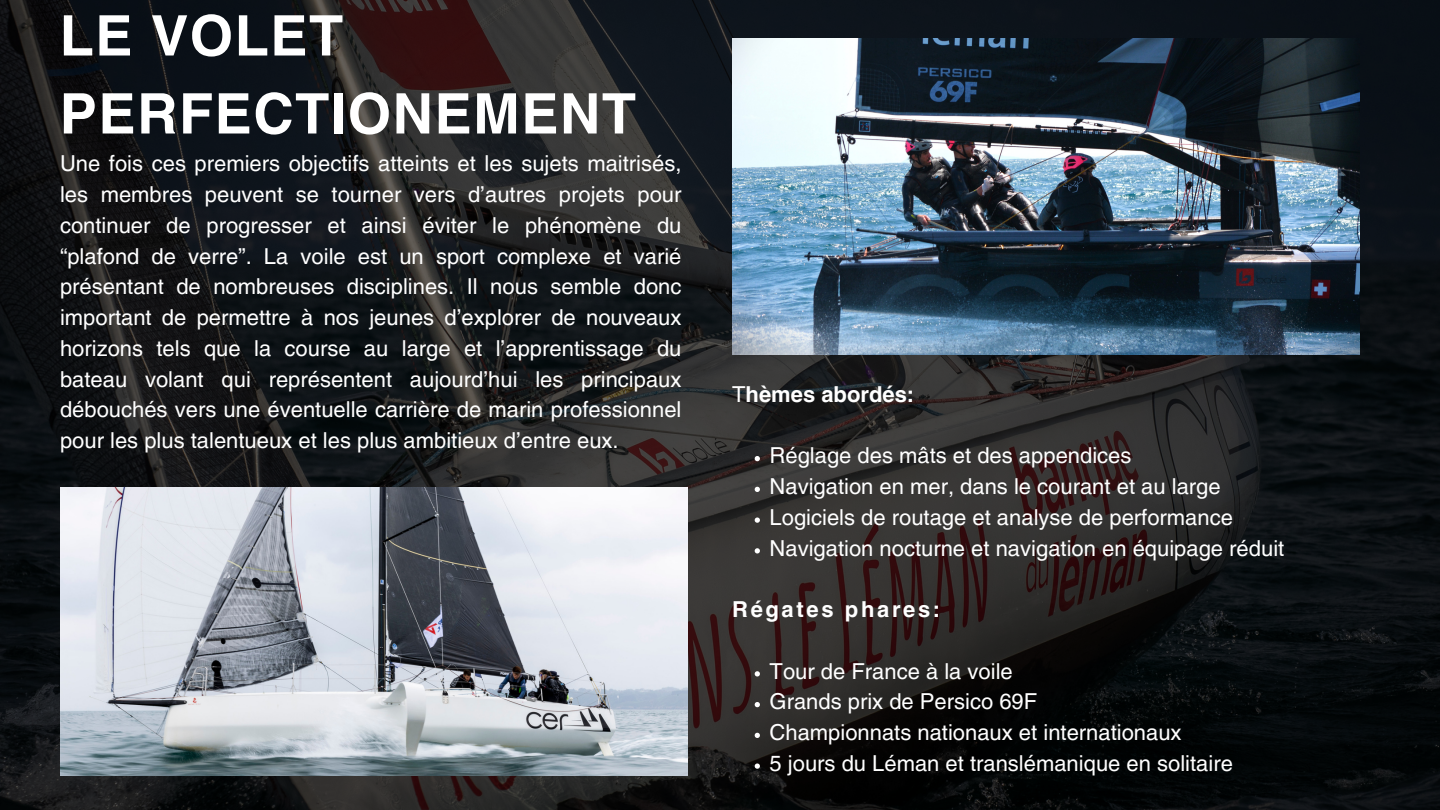
<style>
.page{position:relative;width:1440px;height:810px;background:#fff}
.page>*{position:absolute;margin:0;border:0;box-sizing:border-box;transform-origin:0 0}
.t1{font:700 56px/78px "Helvetica LT Pro";letter-spacing:.025em;color:#fff}
.t2{font:22px/30.8px "Helvetica LT Pro";color:#fff;text-align:justify}
.t3{font:700 22px "Helvetica LT Pro";color:#fff}
.t4{font:700 22px "Helvetica LT Pro";letter-spacing:.12em;color:#fff}
.s1{font-weight:400}
</style>
<div class="page">
<img style="left:0;top:0;width:1440px;height:810px">
<img style="left:60px;top:487px;width:627px;height:289px">
<svg style="left:755px;top:456px;width:5px;height:5px"></svg>
<svg style="left:755px;top:487px;width:5px;height:5px"></svg>
<svg style="left:755px;top:517px;width:5px;height:6px"></svg>
<svg style="left:755px;top:548px;width:5px;height:5px"></svg>
<svg style="left:755px;top:671px;width:5px;height:5px"></svg>
<svg style="left:755px;top:702px;width:5px;height:5px"></svg>
<svg style="left:755px;top:733px;width:5px;height:5px"></svg>
<svg style="left:755px;top:763px;width:5px;height:6px"></svg>
<img style="left:732px;top:38px;width:627px;height:316px">
<p class="t1" style="left:60px;top:2px;width:578px">LE VOLET<br>PERFECTIONEMENT</p>
<p class="t2" style="left:60px;top:150px;width:623px">Une fois ces premiers objectifs atteints et les sujets maitrisés, les membres peuvent se tourner vers d’autres projets pour continuer de progresser et ainsi éviter le phénomène du “plafond de verre”. La voile est un sport complexe et varié présentant de nombreuses disciplines. Il nous semble donc important de permettre à nos jeunes d’explorer de nouveaux horizons tels que la course au large et l’apprentissage du bateau volant qui représentent aujourd’hui les principaux débouchés vers une éventuelle carrière de marin professionnel pour les plus talentueux et les plus ambitieux d’entre eux.</p>
<p class="t3" style="left:732px;top:386px;width:184px"><span class="s1">T</span>hèmes abordés:</p>
<p class="t2" style="left:770px;top:442px;width:363px">Réglage des mâts et des appendices</p>
<p class="t2" style="left:770px;top:473px;width:453px">Navigation en mer, dans le courant et au large</p>
<p class="t2" style="left:770px;top:504px;width:465px">Logiciels de routage et analyse de performance</p>
<p class="t2" style="left:770px;top:535px;width:516px">Navigation nocturne et navigation en équipage réduit</p>
<p class="t4" style="left:732px;top:601px;width:210px">Régates phares:</p>
<p class="t2" style="left:770px;top:658px;width:245px">Tour de France à la voile</p>
<p class="t2" style="left:770px;top:688px;width:269px">Grands prix de Persico 69F</p>
<p class="t2" style="left:770px;top:719px;width:414px">Championnats nationaux et internationaux</p>
<p class="t2" style="left:770px;top:750px;width:465px">5 jours du Léman et translémanique en solitaire</p>
</div>
